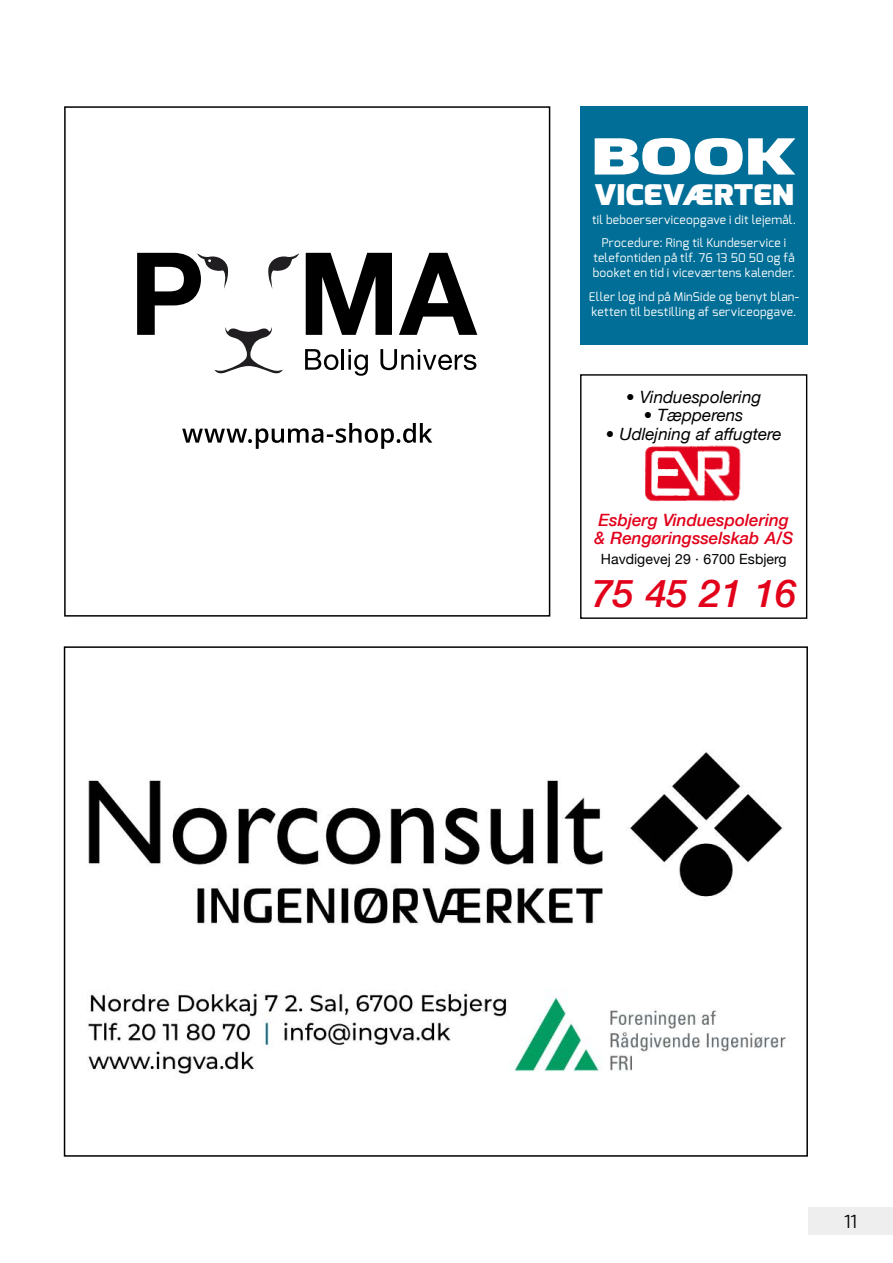
<style>
.page{position:relative;width:893px;height:1263px;background:#fff}
.page>*{position:absolute;margin:0;border:0;box-sizing:border-box;transform-origin:0 0}
.t1{font:900 49.5px "Exo";color:#fff;scale:1.6 1}
.t2{font:italic 500 38.25px "Helvetica Neue";color:#e2001a}
.t3{font:900 28.5px "Exo";letter-spacing:.005em;color:#fff;scale:1.13 1}
.t4{font:18px "Exo";color:#000}
.t5{font:italic 16.95px "Helvetica Neue";color:#000}
.t6{font:italic 500 16.95px/18.5px "Helvetica Neue";color:#e2001a}
.t7{font:14.1px "Helvetica Neue";color:#000}
.t8{font:12px/15px "Exo";letter-spacing:.02em;color:#fff}
</style>
<div class="page">
<img style="left:88px;top:752px;width:698px;height:322px">
<div style="left:580px;top:374px;width:227px;height:245px;border:1px solid #000"></div>
<img style="left:644px;top:445px;width:97px;height:57px">
<div style="left:580px;top:106px;width:228px;height:238px;background:#006e96"></div>
<div style="left:64px;top:106px;width:486px;height:511px;border:2px solid #000"></div>
<svg style="left:306px;top:253px;width:86px;height:82px"></svg>
<svg style="left:399px;top:253px;width:78px;height:82px"></svg>
<svg style="left:137px;top:253px;width:162px;height:121px"></svg>
<svg style="left:305px;top:349px;width:33px;height:21px"></svg>
<hr style="left:342px;top:349px;width:2px;height:21px;background:#000">
<svg style="left:348px;top:349px;width:20px;height:27px"></svg>
<svg style="left:380px;top:349px;width:96px;height:21px"></svg>
<svg style="left:182px;top:423px;width:250px;height:26px"></svg>
<div style="left:808px;top:1208px;width:85px;height:27px;background:#eee"></div>
<h1 class="t1" style="left:591px;top:125px;width:130px">BOOK</h1>
<h3 class="t3" style="left:594px;top:176px;width:178px">VICEVÆRTEN</h3>
<p class="t8" style="left:592px;top:208px;width:205px;line-height:23.5px;text-align:center">til beboerserviceopgave i dit lejemål.<br>Procedure: Ring til Kundeservice i</p>
<p class="t8" style="left:593px;top:250px;width:204px">telefontiden på tlf. 76 13 50 50 og få booket en tid i viceværtens kalender.</p>
<p class="t8" style="left:589px;top:289px;width:212px">Eller log ind på MinSide og benyt blan&shy;ketten til bestilling af serviceopgave.</p>
<h3 class="t5" style="left:626px;top:384px;width:137px">• Vinduespolering</h3>
<h3 class="t5" style="left:644px;top:403px;width:101px">• Tæpperens</h3>
<h3 class="t5" style="left:606px;top:421px;width:177px">• Udlejning af affugtere</h3>
<h3 class="t6" style="left:594px;top:509px;width:201px">Esbjerg Vinduespolering &amp; Rengøringsselskab A/S</h3>
<p class="t7" style="left:601px;top:549px;width:187px">Havdigevej 29 · 6700 Esbjerg</p>
<h2 class="t2" style="left:591px;top:560px;width:206px">75 45 21 16</h2>
<h3 class="t4" style="left:844px;top:1210px;width:14px">11</h3>
</div>
